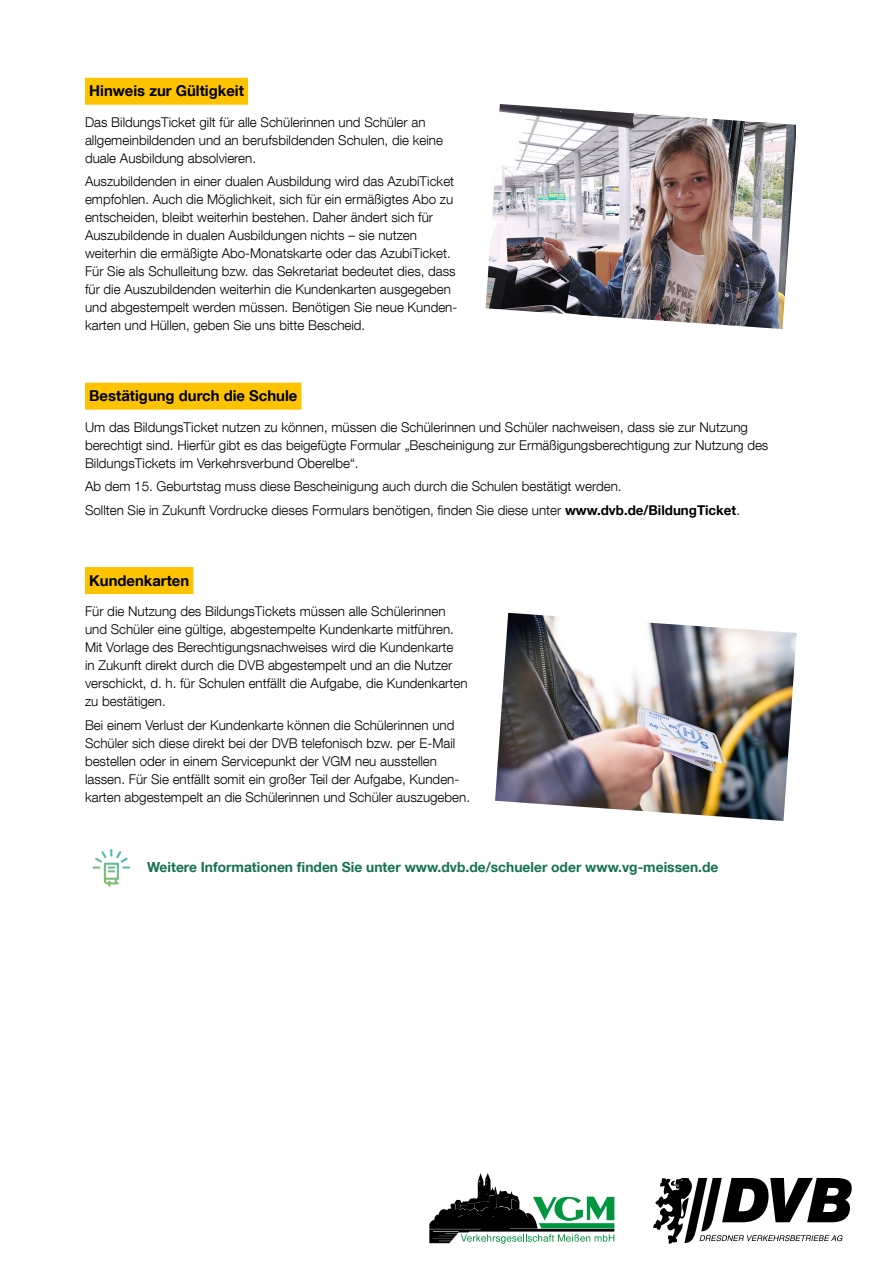
<style>
.page{position:relative;width:893px;height:1263px;background:#fff}
.page>*{position:absolute;margin:0;border:0;box-sizing:border-box;transform-origin:0 0}
.t1{font:700 15px "Helvetica Neue LT Com";color:#000}
.t2{font:700 13.95px "Helvetica Neue LT Com";color:#147250}
.t3{font:300 13.5px/18px "Helvetica Neue LT Com";color:#000}
.s1{font-weight:700}
</style>
<div class="page">
<div style="left:85px;top:78px;width:163px;height:27px;background:#fdc300"></div>
<div style="left:85px;top:383px;width:216px;height:27px;background:#fdc300"></div>
<div style="left:85px;top:567px;width:108px;height:27px;background:#fdc300"></div>
<svg style="left:93px;top:849px;width:37px;height:38px"></svg>
<img style="left:495px;top:613px;width:302px;height:208px">
<img style="left:486px;top:104px;width:310px;height:225px">
<svg style="left:429px;top:1173px;width:185px;height:71px"></svg>
<svg style="left:653px;top:1178px;width:199px;height:66px"></svg>
<p class="t1" style="left:89px;top:81px;width:156px">Hinweis zur Gültigkeit</p>
<p class="t3" style="left:85px;top:113px;width:359px">Das BildungsTicket gilt für alle Schülerinnen und Schüler an allgemeinbildenden und an berufsbildenden Schulen, die keine duale Ausbildung absolvieren.</p>
<p class="t3" style="left:85px;top:172px;width:374px">Auszubildenden in einer dualen Ausbildung wird das AzubiTicket empfohlen. Auch die Möglichkeit, sich für ein ermäßigtes Abo zu entscheiden, bleibt weiterhin bestehen. Daher ändert sich für Auszubildende in dualen Ausbildungen nichts – sie nutzen weiterhin die ermäßigte Abo-Monatskarte oder das AzubiTicket.<br>Für Sie als Schulleitung bzw. das Sekretariat bedeutet dies, dass für die Auszubildenden weiterhin die Kundenkarten ausgegeben und abgestempelt werden müssen. Benötigen Sie neue Kunden&shy;karten und Hüllen, geben Sie uns bitte Bescheid.</p>
<p class="t1" style="left:89px;top:386px;width:210px">Bestätigung durch die Schule</p>
<p class="t3" style="left:85px;top:418px;width:685px">Um das BildungsTicket nutzen zu können, müssen die Schülerinnen und Schüler nachweisen, dass sie zur Nutzung berechtigt sind. Hierfür gibt es das beigefügte Formular „Bescheinigung zur Ermäßigungsberechtigung zur Nutzung des<br>BildungsTickets im Verkehrsverbund Oberelbe“.</p>
<p class="t3" style="left:85px;top:474px;width:656px;line-height:23.5px">Ab dem 15. Geburtstag muss diese Bescheinigung auch durch die Schulen bestätigt werden.<br>Sollten Sie in Zukunft Vordrucke dieses Formulars benötigen, finden Sie diese unter <span class="s1">www.dvb.de/BildungTicket</span>.</p>
<p class="t1" style="left:89px;top:571px;width:102px">Kundenkarten</p>
<p class="t3" style="left:85px;top:602px;width:384px">Für die Nutzung des BildungsTickets müssen alle Schülerinnen und Schüler eine gültige, abgestempelte Kundenkarte mitführen.<br>Mit Vorlage des Berechtigungsnachweises wird die Kundenkarte<br>in Zukunft direkt durch die DVB abgestempelt und an die Nutzer verschickt, d. h. für Schulen entfällt die Aufgabe, die Kundenkarten zu bestätigen.</p>
<p class="t3" style="left:85px;top:716px;width:386px">Bei einem Verlust der Kundenkarte können die Schülerinnen und Schüler sich diese direkt bei der DVB telefonisch bzw. per E-Mail bestellen oder in einem Servicepunkt der VGM neu ausstellen lassen. Für Sie entfällt somit ein großer Teil der Aufgabe, Kunden&shy;karten abgestempelt an die Schülerinnen und Schüler auszugeben.</p>
<p class="t2" style="left:147px;top:858px;width:573px">Weitere Informationen finden Sie unter www.dvb.de/schueler oder www.vg-meissen.de</p>
</div>
